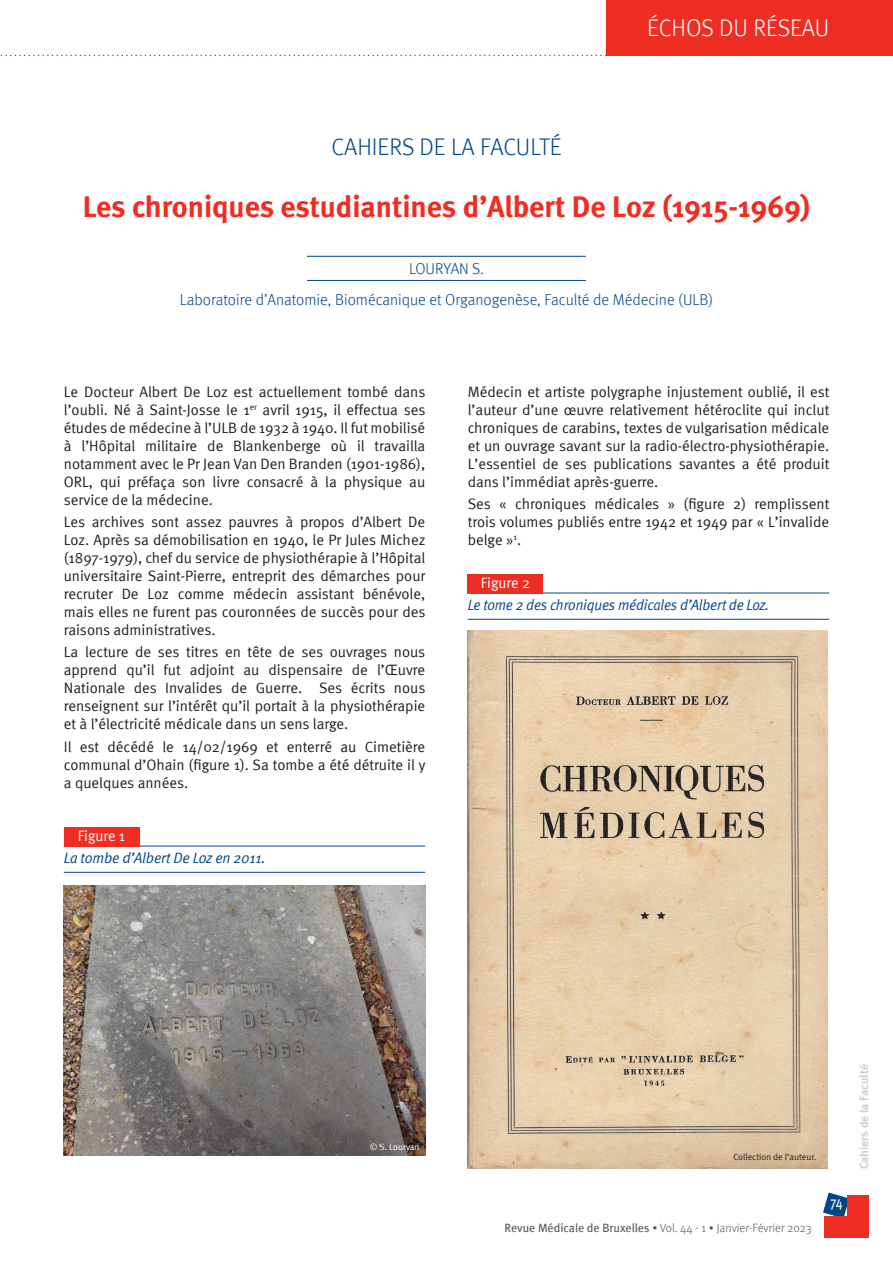
<style>
.page{position:relative;width:893px;height:1263px;background:#fff}
.page>*{position:absolute;margin:0;border:0;box-sizing:border-box;transform-origin:0 0}
.Titre_Article{font:700 30px "Meta";letter-spacing:-.005em;color:#ee2e22}
.Type_Article{font:300 24px "Meta";color:#01468c}
.t1{font:300 24px "Meta";color:#fff}
.Info_Auteur{font:300 15.75px "Meta";color:#01468c}
.Auteur{font:300 15.75px "Meta";color:#01468c}
.Texte_Article{font:15px/18px "Meta Normal";color:#231f20;text-align:justify}
.Légende_Titre{font:italic 15px "Meta Normal";letter-spacing:-.01em;color:#01468c;scale:.94 1}
.Légende_Titre-2{font:italic 15px "Meta Normal";letter-spacing:-.01em;color:#01468c}
.Texte_Résumé{font:15px "Meta Normal";color:#fff}
.t2{font:15px "Meta";color:#fff;scale:.85 1}
.t3{font:300 12px "Meta";color:#57585a}
.t4{font:700 12px "Meta";color:#cfd0d2}
.Texte_Article-2{font:9px "Meta Normal";color:#231f20}
.Texte_Article-3{font:9px "Meta Normal";color:#fff}
.s1{font-weight:400}
</style>
<div class="page">
<svg style="left:0;top:55px;width:607px;height:1px"></svg>
<div style="left:607px;top:0;width:286px;height:56px;background:#ee2e22"></div>
<svg style="left:823px;top:1192px;width:24px;height:26px"></svg>
<div style="left:847px;top:1195px;width:21px;height:42px;background:#ee2e22"></div>
<div style="left:825px;top:1216px;width:43px;height:21px;background:#ee2e22"></div>
<hr style="left:307px;top:256px;width:279px;height:1px;background:#01468c">
<hr style="left:307px;top:280px;width:279px;height:1px;background:#01468c">
<img style="left:468px;top:630px;width:359px;height:538px">
<img style="left:64px;top:886px;width:361px;height:269px">
<hr style="left:64px;top:846px;width:361px;height:1px;background:#01468c">
<hr style="left:64px;top:872px;width:361px;height:1px;background:#01468c">
<div style="left:64px;top:827px;width:75px;height:20px;background:#ee2e22"></div>
<hr style="left:468px;top:593px;width:361px;height:1px;background:#01468c">
<hr style="left:468px;top:619px;width:361px;height:1px;background:#01468c">
<div style="left:468px;top:574px;width:75px;height:20px;background:#ee2e22"></div>
<h2 class="t1" style="left:647px;top:14px;width:184px">ÉCHOS DU RÉSEAU</h2>
<p class="Type_Article" style="left:331px;top:133px;width:232px">CAHIERS DE LA FACULTÉ</p>
<p class="Titre_Article" style="left:83px;top:188px;width:729px">Les chroniques estudiantines d’Albert De Loz (1915-1969)</p>
<p class="Auteur" style="left:409px;top:259px;width:76px">LOURYAN S.</p>
<p class="Info_Auteur" style="left:180px;top:291px;width:535px">Laboratoire d’Anatomie, Biomécanique et Organogenèse, Faculté de Médecine (ULB)</p>
<p class="Texte_Article" style="left:64px;top:382px;width:363px">Le Docteur Albert De Loz est actuellement tombé dans l’oubli. Né à Saint-Josse le 1<sup>er</sup> avril 1915, il effectua ses études de médecine à l’ULB de 1932 à 1940. Il fut mobilisé à l’Hôpital militaire de Blankenberge où il travailla notamment avec le Pr Jean Van Den Branden (1901-1986), ORL, qui préfaça son livre consacré à la physique au service de la médecine.</p>
<p class="Texte_Article" style="left:64px;top:513px;width:363px">Les archives sont assez pauvres à propos d’Albert De Loz. Après sa démobilisation en 1940, le Pr Jules Michez (1897-1979), chef du service de physiothérapie à l’Hôpital universitaire Saint-Pierre, entreprit des démarches pour recruter De Loz comme médecin assistant bénévole, mais elles ne furent pas couronnées de succès pour des raisons administratives.</p>
<p class="Texte_Article" style="left:64px;top:643px;width:363px">La lecture de ses titres en tête de ses ouvrages nous apprend qu’il fut adjoint au dispensaire de l’Œuvre Nationale des Invalides de Guerre. Ses écrits nous renseignent sur l’intérêt qu’il portait à la physiothérapie et à l’électricité médicale dans un sens large.</p>
<p class="Texte_Article" style="left:64px;top:737px;width:363px">Il est décédé le 14/02/1969 et enterré au Cimetière communal d’Ohain (figure 1). Sa tombe a été détruite il y a quelques années.</p>
<p class="Texte_Résumé" style="left:78px;top:827px;width:49px">Figure 1</p>
<p class="Légende_Titre-2" style="left:64px;top:849px;width:203px">La tombe d’Albert De Loz en 2011.</p>
<p class="Texte_Article" style="left:468px;top:382px;width:363px">Médecin et artiste polygraphe injustement oublié, il est l’auteur d’une œuvre relativement hétéroclite qui inclut chroniques de carabins, textes de vulgarisation médicale et un ouvrage savant sur la radio-électro-physiothérapie.<br>L’essentiel de ses publications savantes a été produit dans l’immédiat après-guerre.</p>
<p class="Texte_Article" style="left:468px;top:495px;width:363px">Ses « chroniques médicales » (figure 2) remplissent trois volumes publiés entre 1942 et 1949 par « L’invalide belge »<sup>1</sup>.</p>
<p class="Texte_Résumé" style="left:481px;top:574px;width:51px">Figure 2</p>
<p class="Légende_Titre" style="left:468px;top:596px;width:322px">Le tome 2 des chroniques médicales d’Albert de Loz.</p>
<p class="Texte_Article-3" style="left:370px;top:1142px;width:51px">© S. Louryan</p>
<p class="Texte_Article-2" style="left:733px;top:1152px;width:84px">Collection de l’auteur.</p>
<p class="t3" style="left:505px;top:1221px;width:308px"><span class="s1">Revue Médicale de Bruxelles</span> • Vol. 44 - 1 • Janvier-Février 2023</p>
<p class="t2" style="left:831px;top:1193px;width:16px">74</p>
<p class="t4" style="left:857px;top:1169px;width:107px;rotate:-90deg">Cahiers de la Faculté</p>
</div>
